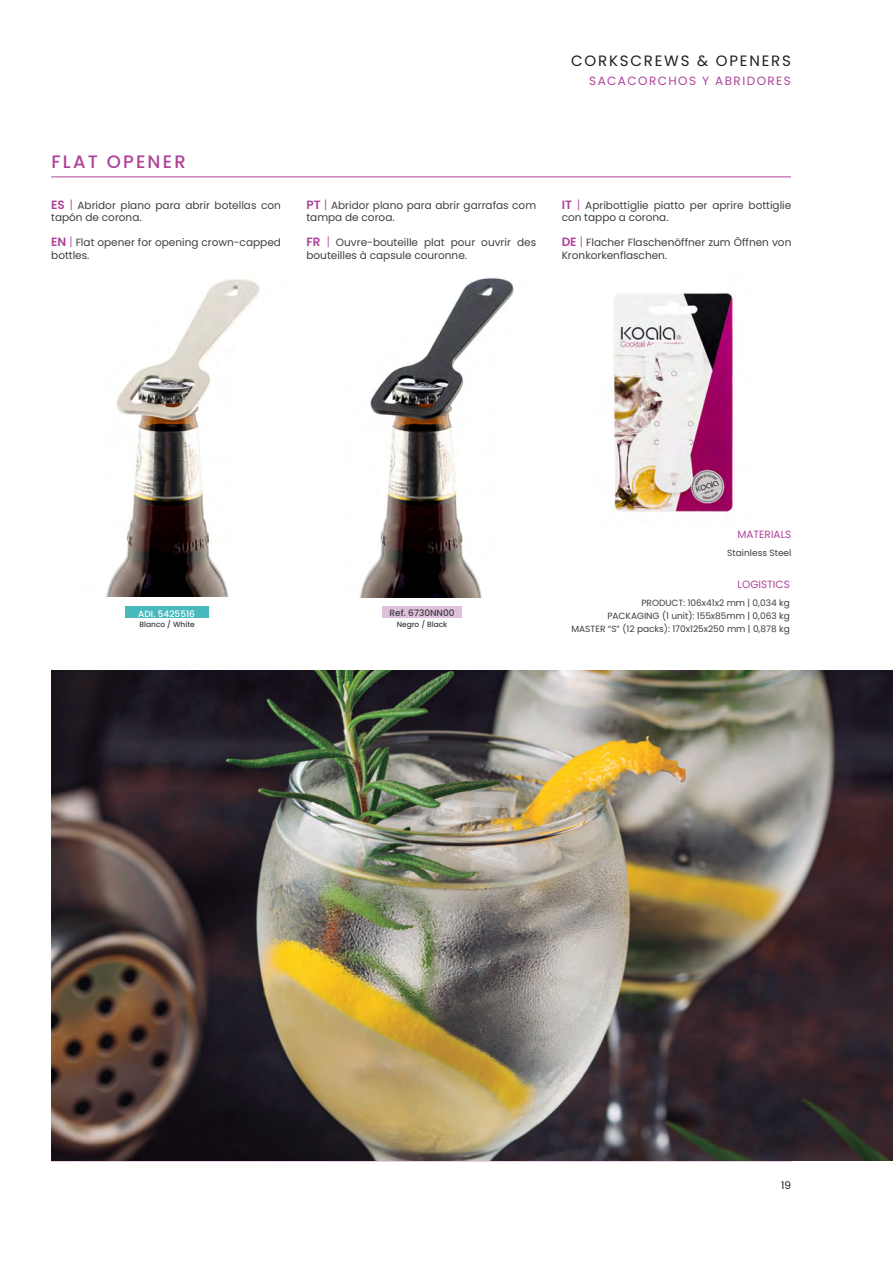
<style>
.page{position:relative;width:893px;height:1263px;background:#fff}
.page>*{position:absolute;margin:0;border:0;box-sizing:border-box;transform-origin:0 0}
.Productos{font:500 18px "Poppins";letter-spacing:.12em;color:#af4399}
.TITULO-Seccion{font:15px "Poppins";letter-spacing:.12em;color:#231f20}
.TITULO-Seccion-2{font:12px "Poppins";letter-spacing:.12em;color:#af4399}
.t1{font:10.5px/12.6px "Poppins";color:#3e3e3f}
.t2{font:10.5px "Poppins";color:#af4399}
.t3{font:10.5px "Poppins";color:#231f20}
.t4{font:9px "Poppins";color:#3e3e3f}
.t5{font:500 9px "Poppins";color:#3e3e3f}
.t6{font:500 9px "Poppins";color:#fff}
.t7{font:500 7.5px "Poppins";color:#3e3e3f}
.s1{font-weight:600;font-size:12px;color:#af4399}
.s2{font-weight:300;font-size:12px;color:#af4399}
</style>
<div class="page">
<hr style="left:51px;top:1160px;width:740px;height:1px;background:#af4399">
<img style="left:51px;top:671px;width:842px;height:489px">
<img style="left:613px;top:293px;width:122px;height:220px">
<hr style="left:51px;top:177px;width:740px;height:1px;background:#af4399">
<div style="left:382px;top:607px;width:80px;height:11px;background:#e0c1dc"></div>
<div style="left:125px;top:607px;width:84px;height:11px;background:#48b9bd"></div>
<img style="left:106px;top:279px;width:154px;height:317px">
<img style="left:359px;top:278px;width:155px;height:319px">
<p class="TITULO-Seccion" style="left:571px;top:52px;width:221px">CORKSCREWS &amp; OPENERS</p>
<p class="TITULO-Seccion-2" style="left:589px;top:74px;width:203px">SACACORCHOS Y ABRIDORES</p>
<p class="Productos" style="left:51px;top:152px;width:136px">FLAT OPENER</p>
<p class="t1" style="left:51px;top:199px;width:231px"><span class="s1">ES</span> <span class="s2">|</span> Abridor plano para abrir botellas con tapón de corona.</p>
<p class="t1" style="left:51px;top:237px;width:231px"><span class="s1">EN</span> <span class="s2">|</span> Flat opener for opening crown-capped bottles.</p>
<p class="t1" style="left:306px;top:199px;width:231px"><span class="s1">PT</span> <span class="s2">|</span> Abridor plano para abrir garrafas com tampa de coroa.</p>
<p class="t1" style="left:306px;top:237px;width:231px"><span class="s1">FR</span> <span class="s2">|</span> Ouvre-bouteille plat pour ouvrir des bouteilles à capsule couronne.</p>
<p class="t1" style="left:562px;top:237px;width:231px"><span class="s1">DE</span> <span class="s2">|</span> Flacher Flaschenöffner zum Öffnen von<br>Kronkorkenflaschen.</p>
<p class="t1" style="left:562px;top:199px;width:231px"><span class="s1">IT</span> <span class="s2">|</span> Apribottiglie piatto per aprire bottiglie con tappo a corona.</p>
<p class="t6" style="left:138px;top:609px;width:58px">ADI. 5425516</p>
<p class="t7" style="left:140px;top:620px;width:57px">Blanco / White</p>
<p class="t5" style="left:389px;top:608px;width:67px">Ref. 6730NN00</p>
<p class="t7" style="left:397px;top:620px;width:52px">Negro / Black</p>
<p class="t2" style="left:737px;top:528px;width:55px">MATERIALS</p>
<p class="t4" style="left:727px;top:548px;width:66px">Stainless Steel</p>
<p class="t2" style="left:738px;top:578px;width:54px">LOGISTICS</p>
<p class="t4" style="left:641px;top:598px;width:150px">PRODUCT: 106x41x2 mm | 0,034 kg</p>
<p class="t4" style="left:607px;top:611px;width:184px">PACKAGING (1 unit): 155x85mm | 0,063 kg</p>
<p class="t4" style="left:571px;top:624px;width:220px">MASTER “S” (12 packs): 170x125x250 mm | 0,878 kg</p>
<p class="t3" style="left:781px;top:1179px;width:11px">19</p>
</div>
